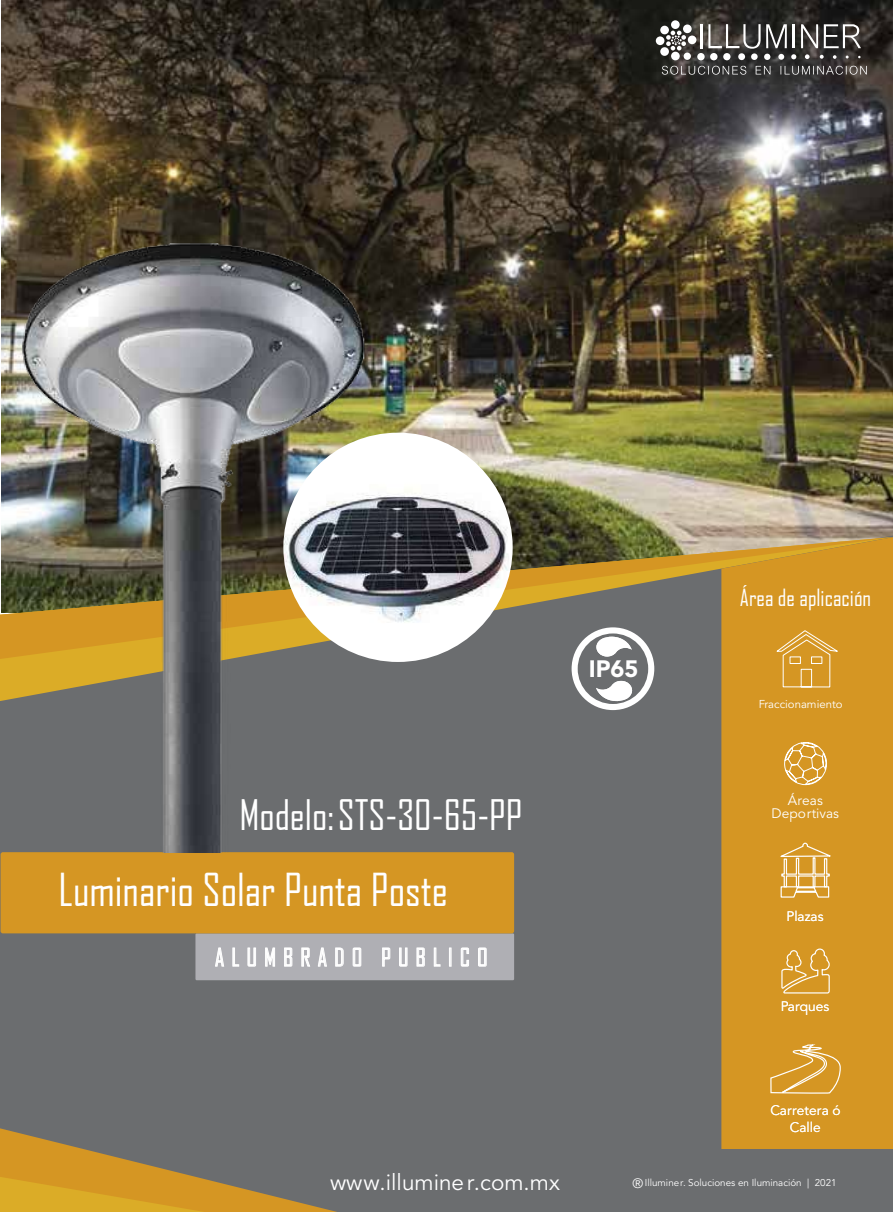
<style>
.page{position:relative;width:893px;height:1212px;background:#fff}
.page>*{position:absolute;margin:0;border:0;box-sizing:border-box;transform-origin:0 0}
.t1{font:43.5px "Agency FB";color:#fff}
.t2{font:40.35px "Agency FB";color:#fff}
.t3{font:23.7px "Agency FB";letter-spacing:.3em;color:#fff}
.t4{font:900 23.55px "Avenir LT Std";color:#fff}
.t5{font:22.65px "Agency FB";color:#fff}
.t6{font:22.5px "Avenir LT Std";color:#fff}
.t7{font:13.65px/13.2px "Avenir LT Std";color:#fff;text-align:center}
.t8{font:11.4px "Avenir LT Std";color:#fff}
.t9{font:9.75px "Avenir LT Std";color:#fff}
.s1{font-size:13.5px}
</style>
<div class="page">
<img style="left:1px;top:0;width:892px;height:536px">
<div style="left:0;top:536px;width:893px;height:676px;background:#6b6d6f"></div>
<div style="left:492px;top:659px;width:229px;height:42px;background:#6b6d6f"></div>
<svg style="left:492px;top:537px;width:229px;height:122px;background:#827652"></svg>
<div style="left:721px;top:537px;width:172px;height:612px;background:#d59623"></div>
<svg style="left:784px;top:740px;width:43px;height:45px;background:#dead55"></svg>
<svg style="left:770px;top:1044px;width:72px;height:168px;background:#af8b49"></svg>
<svg style="left:775px;top:842px;width:57px;height:56px;background:#ddac51"></svg>
<svg style="left:781px;top:948px;width:49px;height:46px;background:#dba646"></svg>
<div style="left:195px;top:933px;width:319px;height:47px;background:#afafb4"></div>
<div style="left:1px;top:852px;width:513px;height:81px;background:#d59623;border-radius:2px"></div>
<svg style="left:215px;top:947px;width:9px;height:19px"></svg>
<svg style="left:233px;top:948px;width:6px;height:18px"></svg>
<svg style="left:248px;top:948px;width:8px;height:18px"></svg>
<svg style="left:265px;top:947px;width:10px;height:19px"></svg>
<svg style="left:284px;top:947px;width:8px;height:19px"></svg>
<svg style="left:301px;top:947px;width:9px;height:19px"></svg>
<svg style="left:318px;top:947px;width:9px;height:19px"></svg>
<svg style="left:335px;top:948px;width:9px;height:18px"></svg>
<svg style="left:353px;top:947px;width:8px;height:19px"></svg>
<svg style="left:382px;top:947px;width:8px;height:19px"></svg>
<svg style="left:399px;top:948px;width:8px;height:18px"></svg>
<svg style="left:417px;top:947px;width:8px;height:19px"></svg>
<svg style="left:434px;top:948px;width:6px;height:18px"></svg>
<svg style="left:449px;top:948px;width:2px;height:18px"></svg>
<svg style="left:461px;top:947px;width:8px;height:19px"></svg>
<svg style="left:478px;top:947px;width:9px;height:19px"></svg>
<div style="left:656px;top:36px;width:8px;height:9px;background:#fff;border-radius:50%"></div>
<svg style="left:660px;top:47px;width:9px;height:9px"></svg>
<div style="left:671px;top:20px;width:9px;height:9px;background:#fff;border-radius:50%"></div>
<svg style="left:662px;top:24px;width:205px;height:52px;background:#5d5b59"></svg>
<svg style="left:572px;top:627px;width:82px;height:83px"></svg>
<svg style="left:0;top:1128px;width:337px;height:84px;background:#a08449"></svg>
<img style="left:0;top:205px;width:492px;height:647px">
<img style="left:283px;top:433px;width:230px;height:229px;border-radius:115px">
<svg style="left:775px;top:630px;width:65px;height:58px;background:#d9a13b"></svg>
<h2 class="t2" style="left:239px;top:790px;width:284px">Modelo: STS-30-65-PP</h2>
<h1 class="t1" style="left:58px;top:863px;width:391px">Luminario Solar Punta Poste</h1>
<h3 class="t3" style="left:215px;top:943px;width:274px">ALUMBRADO PUBLICO</h3>
<h3 class="t4" style="left:589px;top:654px;width:51px">IP65</h3>
<h3 class="t5" style="left:740px;top:584px;width:133px">Área de aplicación</h3>
<p class="t8" style="left:759px;top:697px;width:85px">Fraccionamiento</p>
<p class="t7" style="left:772px;top:794px;width:69px">Áreas<br>Deportivas</p>
<p class="t7" style="left:786px;top:910px;width:39px">Plazas</p>
<p class="t7" style="left:781px;top:1000px;width:50px">Parques</p>
<p class="t7" style="left:770px;top:1102px;width:72px;line-height:17.1px">Carretera ó<br>Calle</p>
<h3 class="t6" style="left:330px;top:1170px;width:231px">www.illuminer.com.mx</h3>
<p class="t9" style="left:632px;top:1177px;width:206px"><span class="s1">®</span> Illuminer. Soluciones en Iluminación | 2021</p>
</div>
